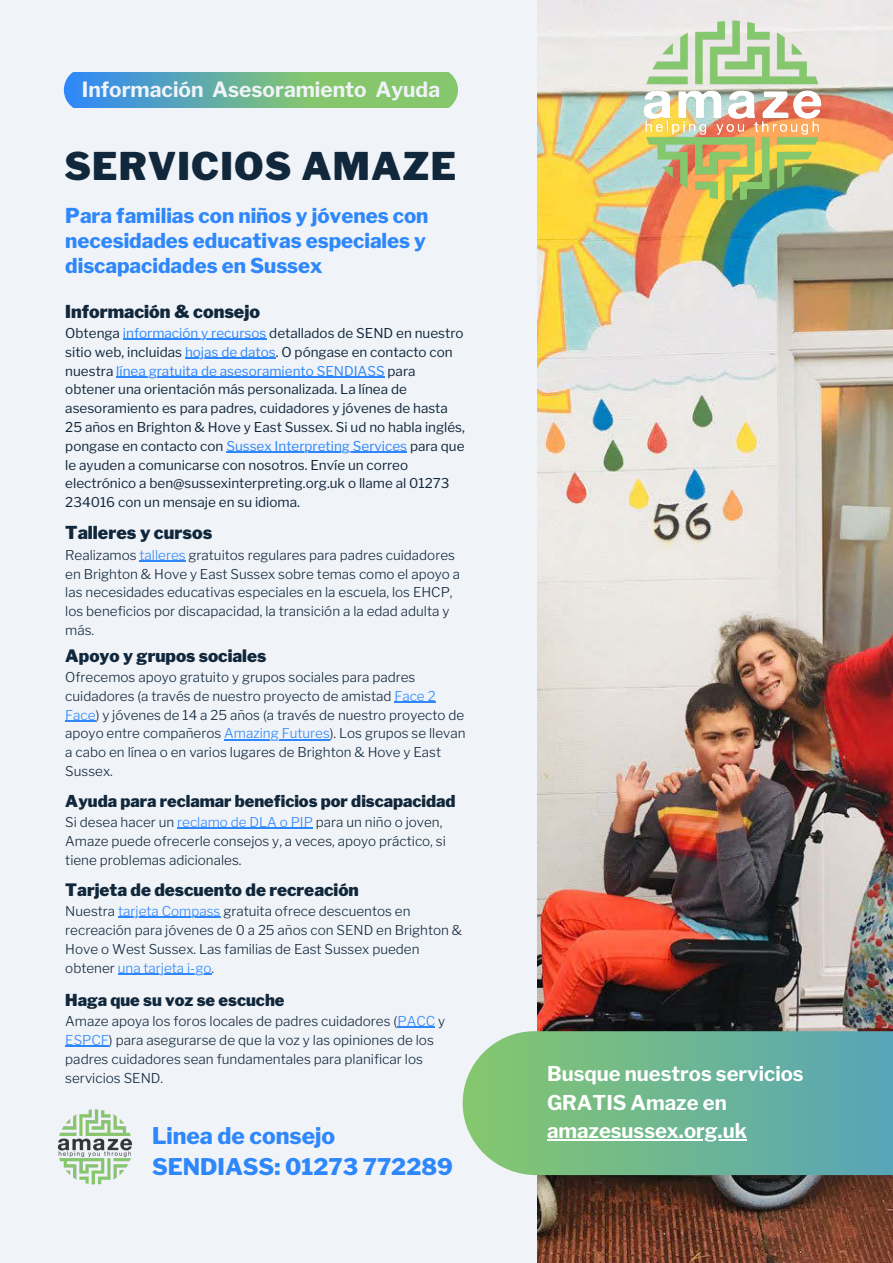
<style>
.page{position:relative;width:893px;height:1263px;background:#f0f3f8}
.page>*{position:absolute;margin:0;border:0;box-sizing:border-box;transform-origin:0 0}
.t1{font:900 37.88px "Libre Franklin";letter-spacing:.03em;color:#11273b}
.t2{font:800 22.8px/31px "Libre Franklin";color:#2e87fb}
.t3{font:700 20.85px "Libre Franklin";color:#f0f3f8}
.t4{font:800 20.4px/25.3px "Libre Franklin";color:#2e87fb}
.t5{font:700 20.25px/28.1px "Libre Franklin";color:#fff}
.t6{font:900 17.7px "Libre Franklin";color:#11273b}
.t7{font:900 17.02px "Libre Franklin";color:#11273b}
.t8{font:900 16.35px "Libre Franklin";color:#11273b}
.t9{font:900 16.27px "Libre Franklin";color:#11273b}
.t10{font:300 13.5px/19px "Libre Franklin";color:#11273b}
.t11{font:300 13.42px/18.9px "Libre Franklin";color:#11273b}
.t12{font:13.42px/18.8px "Libre Franklin";color:#11273b}
.s1{color:#2e87fb}
</style>
<div class="page">
<img style="left:537px;top:0;width:356px;height:1263px">
<svg style="left:63px;top:73px;width:395px;height:34px;background:#6cb39a"></svg>
<svg style="left:462px;top:1031px;width:431px;height:144px;background:#72b797"></svg>
<img style="left:639px;top:18px;width:187px;height:186px">
<img style="left:57px;top:1109px;width:76px;height:76px">
<hr style="left:123px;top:339px;width:143px;height:1px;background:#2e87fb">
<hr style="left:185px;top:357px;width:91px;height:2px;background:#2e87fb">
<hr style="left:116px;top:376px;width:269px;height:1px;background:#2e87fb">
<hr style="left:226px;top:451px;width:181px;height:2px;background:#2e87fb">
<hr style="left:140px;top:560px;width:46px;height:2px;background:#2e87fb">
<hr style="left:394px;top:701px;width:41px;height:1px;background:#2e87fb">
<hr style="left:65px;top:720px;width:31px;height:1px;background:#2e87fb">
<hr style="left:224px;top:739px;width:106px;height:1px;background:#2e87fb">
<hr style="left:177px;top:828px;width:136px;height:1px;background:#2e87fb">
<hr style="left:118px;top:916px;width:44px;height:2px;background:#2e87fb">
<hr style="left:162px;top:916px;width:58px;height:2px;background:#2e87fb">
<hr style="left:118px;top:973px;width:93px;height:1px;background:#2e87fb">
<hr style="left:397px;top:1026px;width:38px;height:2px;background:#2e87fb">
<hr style="left:65px;top:1045px;width:44px;height:2px;background:#2e87fb">
<hr style="left:547px;top:1139px;width:200px;height:1px;background:#fff">
<p class="t3" style="left:82px;top:77px;width:360px">Información Asesoramiento Ayuda</p>
<p class="t1" style="left:64px;top:143px;width:393px">SERVICIOS AMAZE</p>
<p class="t4" style="left:65px;top:203px;width:365px">Para familias con niños y jóvenes con necesidades educativas especiales y discapacidades en Sussex</p>
<p class="t6" style="left:65px;top:300px;width:196px">Información &amp; consejo</p>
<p class="t12" style="left:65px;top:324px;width:401px">Obtenga <span class="s1">información y recursos</span> detallados de SEND en nuestro sitio web, incluidas <span class="s1">hojas de datos</span>. O póngase en contacto con nuestra <span class="s1">línea gratuita de asesoramiento SENDIASS</span> para obtener una orientación más personalizada. La línea de asesoramiento es para padres, cuidadores y jóvenes de hasta 25 años en Brighton &amp; Hove y East Sussex. Si ud no habla inglés, pongase en contacto con <span class="s1">Sussex Interpreting Services</span> para que le ayuden a comunicarse con nosotros. Envíe un correo electrónico a ben@sussexinterpreting.org.uk o llame al 01273<br>234016 con un mensaje en su idioma.</p>
<p class="t6" style="left:65px;top:522px;width:148px">Talleres y cursos</p>
<p class="t11" style="left:65px;top:545px;width:396px">Realizamos <span class="s1">talleres</span> gratuitos regulares para padres cuidadores en Brighton &amp; Hove y East Sussex sobre temas como el apoyo a las necesidades educativas especiales en la escuela, los EHCP, los beneficios por discapacidad, la transición a la edad adulta y más.</p>
<p class="t7" style="left:65px;top:645px;width:202px">Apoyo y grupos sociales</p>
<p class="t11" style="left:65px;top:667px;width:402px">Ofrecemos apoyo gratuito y grupos sociales para padres cuidadores (a través de nuestro proyecto de amistad <span class="s1">Face 2<br>Face</span>) y jóvenes de 14 a 25 años (a través de nuestro proyecto de apoyo entre compañeros <span class="s1">Amazing Futures</span>). Los grupos se llevan a cabo en línea o en varios lugares de Brighton &amp; Hove y East Sussex.</p>
<p class="t9" style="left:65px;top:791px;width:392px">Ayuda para reclamar beneficios por discapacidad</p>
<p class="t11" style="left:65px;top:813px;width:382px">Si desea hacer un <span class="s1">reclamo de DLA o PIP</span> para un niño o joven,<br>Amaze puede ofrecerle consejos y, a veces, apoyo práctico, si tiene problemas adicionales.</p>
<p class="t7" style="left:65px;top:879px;width:295px">Tarjeta de descuento de recreación</p>
<p class="t11" style="left:65px;top:901px;width:398px">Nuestra <span class="s1">tarjeta Compass</span> gratuita ofrece descuentos en recreación para jóvenes de 0 a 25 años con SEND en Brighton &amp; Hove o West Sussex. Las familias de East Sussex pueden obtener <span class="s1">una tarjeta i-go</span>.</p>
<p class="t8" style="left:65px;top:990px;width:221px">Haga que su voz se escuche</p>
<p class="t10" style="left:65px;top:1011px;width:381px">Amaze apoya los foros locales de padres cuidadores (<span class="s1">PACC</span> y <span class="s1">ESPCF</span>) para asegurarse de que la voz y las opiniones de los padres cuidadores sean fundamentales para planificar los servicios SEND.</p>
<p class="t2" style="left:152px;top:1120px;width:302px">Linea de consejo<br>SENDIASS: 01273 772289</p>
<p class="t5" style="left:547px;top:1060px;width:258px">Busque nuestros servicios<br>GRATIS Amaze en</p>
<p class="t5" style="left:547px;top:1116px;width:201px">amazesussex.org.uk</p>
</div>
